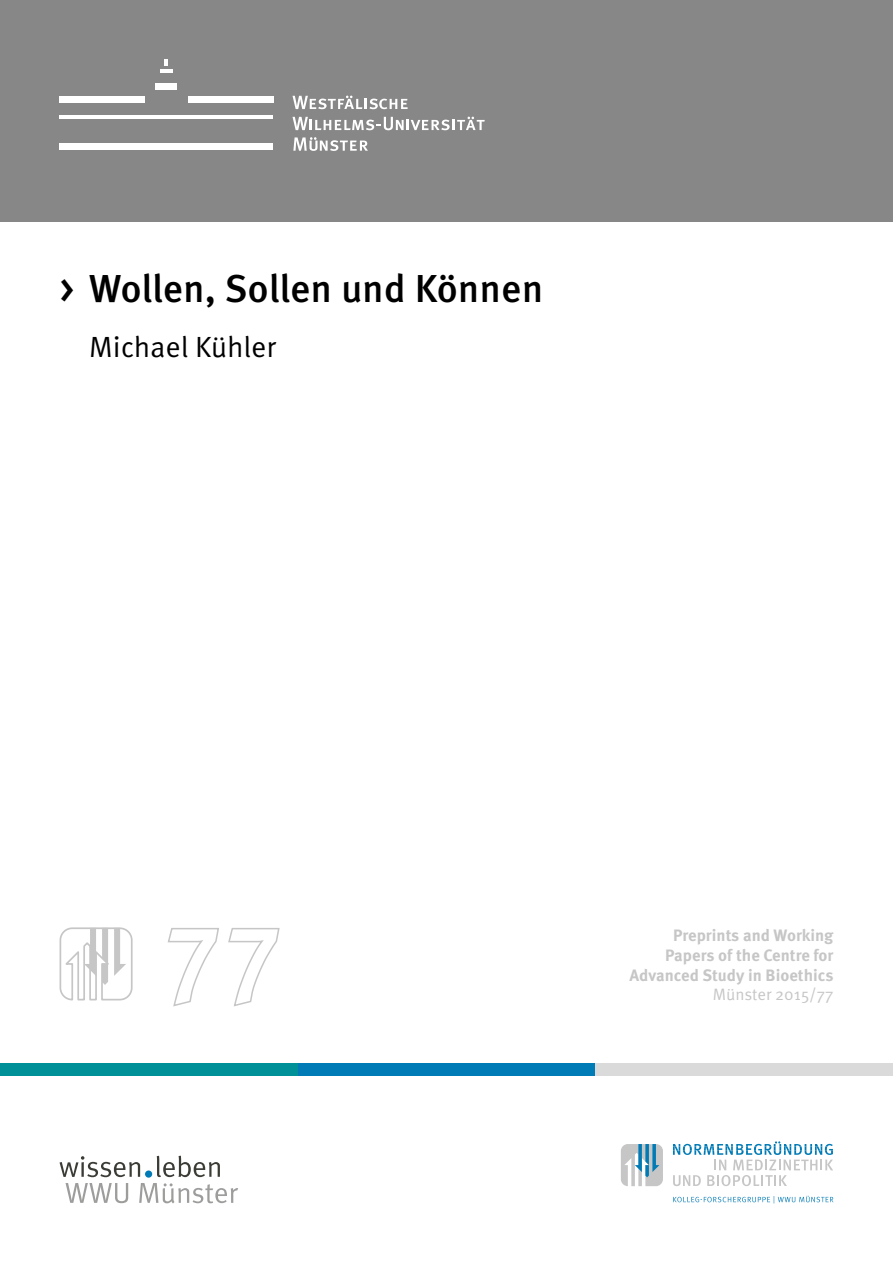
<style>
.page{position:relative;width:893px;height:1263px;background:#fff}
.page>*{position:absolute;margin:0;border:0;box-sizing:border-box;transform-origin:0 0}
.t1{font:500 39px "Meta OT";letter-spacing:-.005em;color:#000}
.t2{font:29.25px "Meta OT";color:#000}
.t3{font:700 16.5px/19.8px "Meta OT";color:#c6c6c6;text-align:right}
.t4{font:16.5px "Meta OT";color:#c6c6c6}
</style>
<div class="page">
<div style="left:0;top:0;width:893px;height:221px;background:#878787"></div>
<div style="left:188px;top:96px;width:85px;height:7px;background:#fff"></div>
<svg style="left:293px;top:137px;width:75px;height:14px"></svg>
<svg style="left:292px;top:117px;width:193px;height:13px"></svg>
<svg style="left:292px;top:96px;width:116px;height:13px"></svg>
<div style="left:60px;top:96px;width:85px;height:7px;background:#fff"></div>
<div style="left:60px;top:144px;width:213px;height:6px;background:#fff"></div>
<div style="left:155px;top:83px;width:22px;height:7px;background:#fff"></div>
<hr style="left:60px;top:115px;width:213px;height:3px;background:#fff">
<svg style="left:160px;top:60px;width:13px;height:12px"></svg>
<div style="left:298px;top:1063px;width:297px;height:13px;background:#007bb6"></div>
<div style="left:595px;top:1063px;width:298px;height:13px;background:#dadada"></div>
<div style="left:0;top:1063px;width:298px;height:13px;background:#009098"></div>
<svg style="left:621px;top:1144px;width:42px;height:42px"></svg>
<svg style="left:673px;top:1196px;width:160px;height:7px"></svg>
<svg style="left:673px;top:1141px;width:160px;height:45px"></svg>
<svg style="left:66px;top:1183px;width:62px;height:20px"></svg>
<svg style="left:139px;top:1183px;width:99px;height:20px"></svg>
<svg style="left:60px;top:1156px;width:80px;height:21px"></svg>
<svg style="left:157px;top:1155px;width:63px;height:22px"></svg>
<div style="left:145px;top:1170px;width:7px;height:8px;background:#007bb6;border-radius:50%"></div>
<svg style="left:59px;top:927px;width:74px;height:74px"></svg>
<svg style="left:168px;top:928px;width:51px;height:79px"></svg>
<svg style="left:228px;top:928px;width:52px;height:79px"></svg>
<h1 class="t1" style="left:60px;top:264px;width:485px">&gt; Wollen, Sollen und Können</h1>
<h2 class="t2" style="left:89px;top:329px;width:188px">Michael Kühler</h2>
<p class="t3" style="left:629px;top:925px;width:205px">Preprints and Working<br>Papers of the Centre for<br>Advanced Study in Bioethics</p>
<p class="t4" style="left:713px;top:985px;width:122px">Münster 2015/77</p>
</div>
